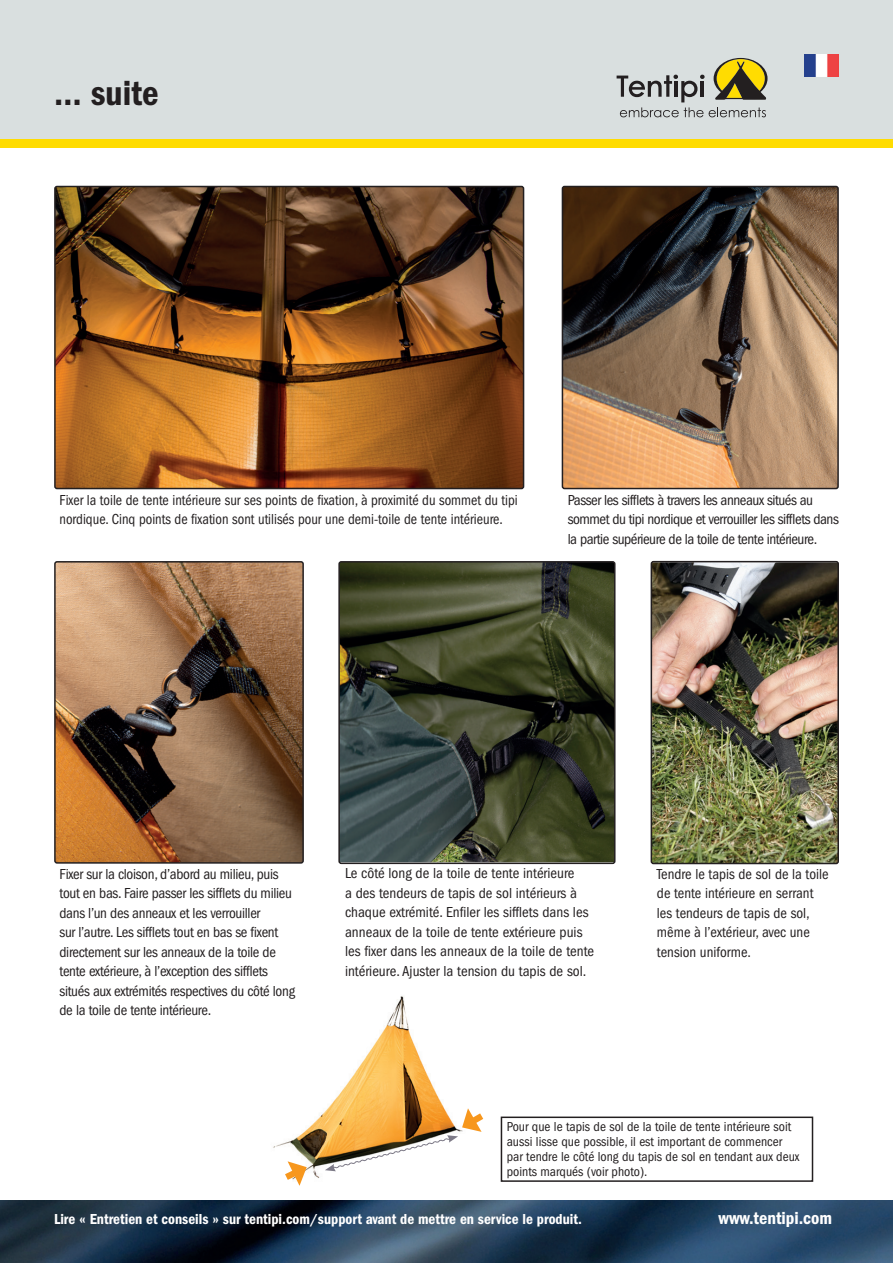
<style>
.page{position:relative;width:893px;height:1263px;background:#fff}
.page>*{position:absolute;margin:0;border:0;box-sizing:border-box;transform-origin:0 0}
.t1{font:36px "ITC Franklin Gothic Std Dm Cd";color:#231f20}
.t2{font:18px "ITC Franklin Gothic Std Dm Cd";color:#fff}
.t3{font:condensed 15px/19.5px "ITC Franklin Gothic Std";color:#231f20}
.t4{font:condensed 15px/19.5px "ITC Franklin Gothic Std";letter-spacing:-.02em;color:#231f20}
.t5{font:condensed 15px/19.5px "ITC Franklin Gothic Std";color:#231f20;scale:.95 1}
.t6{font:condensed 15px/19.5px "ITC Franklin Gothic Std";letter-spacing:-.03em;color:#231f20}
.t7{font:15px "ITC Franklin Gothic Std Dm Cd";color:#fff}
.t8{font:condensed 13.5px/15px "ITC Franklin Gothic Std";color:#231f20}
</style>
<div class="page">
<div style="left:0;top:0;width:893px;height:147px;background:#d9dfdf"></div>
<div style="left:0;top:139px;width:893px;height:8px;background:#ffdc01"></div>
<img style="left:0;top:1200px;width:893px;height:63px">
<svg style="left:617px;top:58px;width:150px;height:59px"></svg>
<img style="left:341px;top:564px;width:271px;height:297px">
<div style="left:338px;top:561px;width:277px;height:303px;border:2px solid #231f20;border-radius:2px"></div>
<img style="left:654px;top:564px;width:182px;height:297px">
<div style="left:651px;top:561px;width:188px;height:303px;border:2px solid #231f20;border-radius:2px"></div>
<img style="left:273px;top:996px;width:171px;height:182px">
<div style="left:501px;top:1116px;width:312px;height:66px;border:2px solid #231f20"></div>
<img style="left:562px;top:186px;width:274px;height:300px">
<div style="left:562px;top:186px;width:277px;height:303px;border:2px solid #231f20;border-radius:2px"></div>
<img style="left:57px;top:186px;width:467px;height:300px">
<div style="left:54px;top:186px;width:470px;height:303px;border:2px solid #231f20;border-radius:2px"></div>
<img style="left:57px;top:564px;width:244px;height:297px">
<div style="left:54px;top:561px;width:250px;height:303px;border:2px solid #231f20;border-radius:2px"></div>
<svg style="left:278px;top:1161px;width:29px;height:25px"></svg>
<svg style="left:325px;top:1107px;width:159px;height:64px"></svg>
<img style="left:805px;top:54px;width:34px;height:23px">
<h1 class="t1" style="left:54px;top:73px;width:106px">… suite</h1>
<p class="t5" style="left:60px;top:490px;width:484px">Fixer la toile de tente intérieure sur ses points de fixation, à proximité du sommet du tipi nordique. Cinq points de fixation sont utilisés pour une demi-toile de tente intérieure.</p>
<p class="t6" style="left:568px;top:490px;width:273px">Passer les sifflets à travers les anneaux situés au sommet du tipi nordique et verrouiller les sifflets dans la partie supérieure de la toile de tente intérieure.</p>
<p class="t4" style="left:60px;top:864px;width:237px">Fixer sur la cloison, d’abord au milieu, puis tout en bas. Faire passer les sifflets du milieu dans l’un des anneaux et les verrouiller<br>sur l’autre. Les sifflets tout en bas se fixent directement sur les anneaux de la toile de tente extérieure, à l’exception des sifflets situés aux extrémités respectives du côté long de la toile de tente intérieure.</p>
<p class="t3" style="left:345px;top:864px;width:251px">Le côté long de la toile de tente intérieure<br>a des tendeurs de tapis de sol intérieurs à chaque extrémité. Enfiler les sifflets dans les anneaux de la toile de tente extérieure puis les fixer dans les anneaux de la toile de tente intérieure. Ajuster la tension du tapis de sol.</p>
<p class="t3" style="left:657px;top:864px;width:173px">Tendre le tapis de sol de la toile de tente intérieure en serrant les tendeurs de tapis de sol, même à l’extérieur, avec une tension uniforme.</p>
<p class="t8" style="left:507px;top:1119px;width:294px">Pour que le tapis de sol de la toile de tente intérieure soit aussi lisse que possible, il est important de commencer par tendre le côté long du tapis de sol en tendant aux deux points marqués (voir photo).</p>
<p class="t7" style="left:54px;top:1211px;width:529px">Lire « Entretien et conseils » sur tentipi.com/support avant de mettre en service le produit.</p>
<p class="t2" style="left:719px;top:1208px;width:115px">www.tentipi.com</p>
</div>
